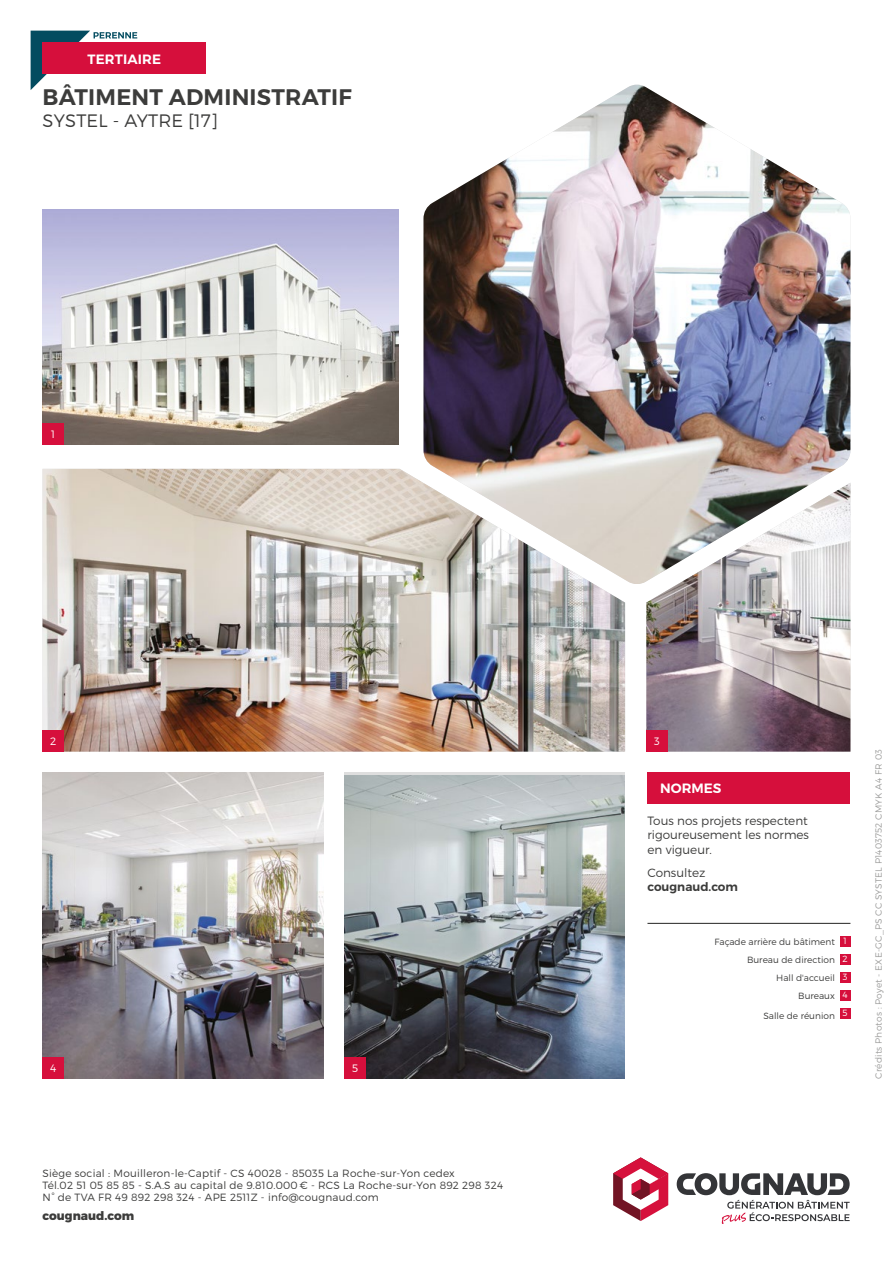
<style>
.page{position:relative;width:893px;height:1263px;background:#fff}
.page>*{position:absolute;margin:0;border:0;box-sizing:border-box;transform-origin:0 0}
.t1{font:600 22.5px "Montserrat";letter-spacing:.01em;color:#3c3c3b}
.t2{font:300 18px "Montserrat";letter-spacing:.01em;color:#3c3c3b}
.t3{font:600 13.5px "Montserrat";letter-spacing:.01em;color:#fff}
.t4{font:300 12px/14.4px "Montserrat";color:#3c3c3b;text-align:justify}
.t5{font:600 12px "Montserrat";color:#3c3c3b}
.t6{font:800 12px "Montserrat";color:#3c3c3b}
.t7{font:300 10.65px "Montserrat";color:#fff}
.t8{font:300 10.5px/12px "Montserrat";letter-spacing:.02em;color:#3c3c3b}
.t9{font:300 9px/18px "Montserrat";color:#3c3c3b;text-align:right}
.t10{font:300 9px "Montserrat";letter-spacing:.02em;color:#9d9d9c}
.s1{color:#fff}
</style>
<div class="page">
<svg style="left:31px;top:31px;width:106px;height:59px"></svg>
<img style="left:43px;top:772px;width:280px;height:307px">
<img style="left:344px;top:775px;width:280px;height:304px">
<img style="left:646px;top:585px;width:204px;height:167px">
<img style="left:43px;top:469px;width:582px;height:283px">
<div style="left:43px;top:730px;width:21px;height:22px;background:#d60f3c"></div>
<div style="left:43px;top:1057px;width:21px;height:22px;background:#d60f3c"></div>
<div style="left:344px;top:1057px;width:22px;height:22px;background:#d60f3c"></div>
<div style="left:646px;top:730px;width:22px;height:22px;background:#d60f3c"></div>
<img style="left:423px;top:85px;width:427px;height:500px">
<hr style="left:647px;top:923px;width:203px;height:1px;background:#3c3c3b">
<div style="left:43px;top:43px;width:163px;height:31px;background:#d60f3c"></div>
<div style="left:647px;top:772px;width:203px;height:32px;background:#d60f3c"></div>
<div style="left:840px;top:936px;width:10px;height:11px;background:#d60f3c"></div>
<div style="left:840px;top:954px;width:10px;height:11px;background:#d60f3c"></div>
<div style="left:840px;top:972px;width:10px;height:11px;background:#d60f3c"></div>
<div style="left:840px;top:990px;width:10px;height:11px;background:#d60f3c"></div>
<div style="left:840px;top:1008px;width:10px;height:11px;background:#d60f3c"></div>
<img style="left:43px;top:210px;width:356px;height:235px">
<div style="left:43px;top:423px;width:21px;height:22px;background:#d60f3c"></div>
<svg style="left:613px;top:1157px;width:55px;height:64px"></svg>
<svg style="left:677px;top:1173px;width:173px;height:51px"></svg>
<p class="t3" style="left:88px;top:51px;width:75px">TERTIAIRE</p>
<h1 class="t1" style="left:43px;top:84px;width:311px">BÂTIMENT ADMINISTRATIF</h1>
<h2 class="t2" style="left:43px;top:113px;width:177px">SYSTEL - AYTRE [17]</h2>
<p class="t7" style="left:51px;top:429px;width:5px">1</p>
<p class="t7" style="left:50px;top:736px;width:8px">2</p>
<p class="t7" style="left:50px;top:1063px;width:8px">4</p>
<p class="t7" style="left:352px;top:1063px;width:8px">5</p>
<p class="t8" style="left:43px;top:1168px;width:462px">Siège social : Mouilleron-le-Captif - CS 40028 - 85035 La Roche-sur-Yon cedex<br>Tél.02 51 05 85 85 - S.A.S au capital de 9.810.000 € - RCS La Roche-sur-Yon 892 298 324<br>N° de TVA FR 49 892 298 324 - APE 2511Z - info@cougnaud.com</p>
<p class="t6" style="left:43px;top:1211px;width:93px">cougnaud.com</p>
<p class="t7" style="left:654px;top:736px;width:7px">3</p>
<p class="t3" style="left:660px;top:781px;width:63px">NORMES</p>
<p class="t4" style="left:647px;top:814px;width:163px">Tous nos projets respectent rigoureusement les normes en vigueur.</p>
<p class="t4" style="left:647px;top:866px;width:59px">Consultez</p>
<p class="t5" style="left:647px;top:880px;width:92px">cougnaud.com</p>
<p class="t9" style="left:714px;top:933px;width:135px">Façade arrière du bâtiment <span class="s1">1<br></span>Bureau de direction <span class="s1">2<br></span>Hall d'accueil <span class="s1">3<br></span>Bureaux <span class="s1">4</span></p>
<p class="t9" style="left:763px;top:1007px;width:86px">Salle de réunion <sup>5</sup></p>
<p class="t10" style="left:874px;top:1079px;width:331px;rotate:-90deg">Crédits Photos : Poyet - EXE-GC_PS CC SYSTEL P1403752 CMYK A4 FR 03</p>
</div>
